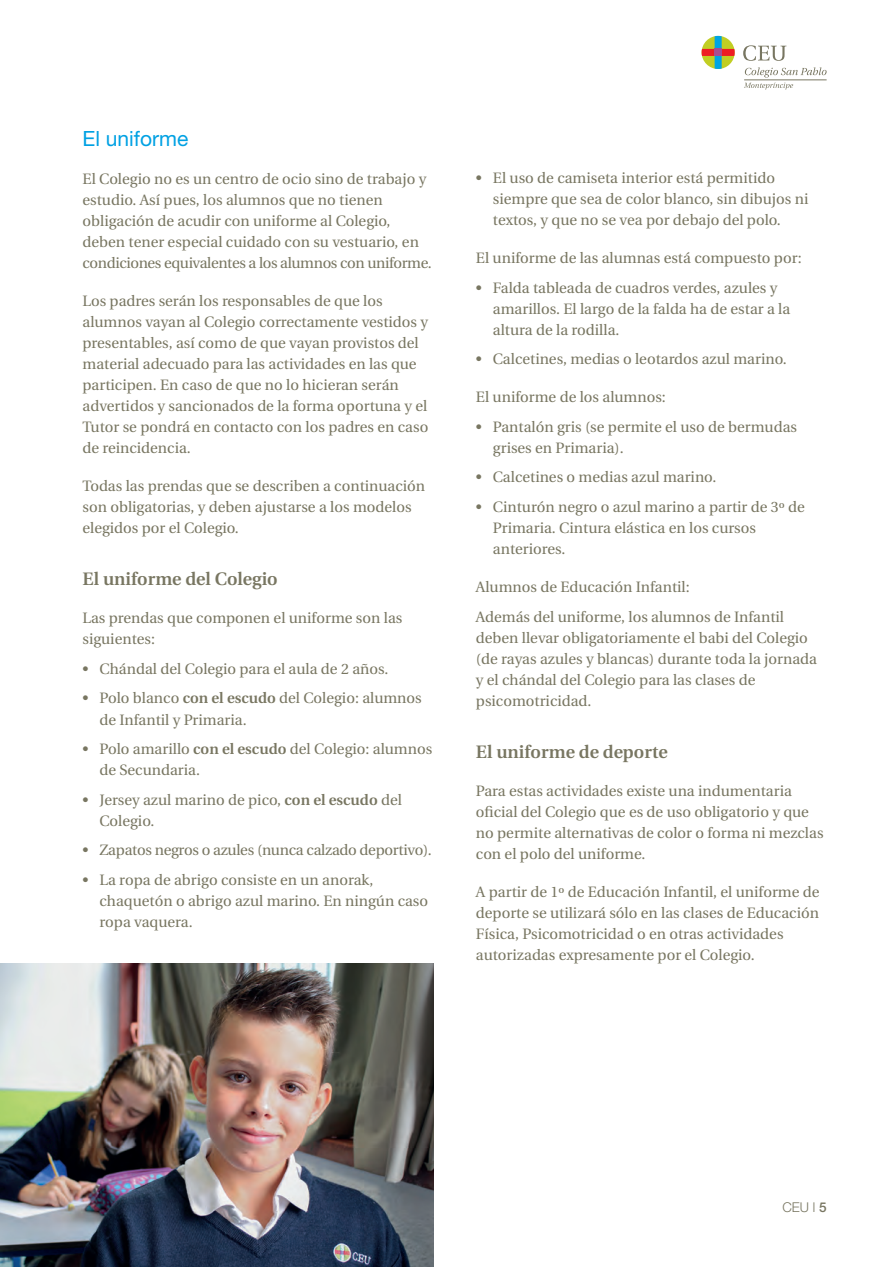
<style>
.page{position:relative;width:888px;height:1267px;background:#fff}
.page>*{position:absolute;margin:0;border:0;box-sizing:border-box;transform-origin:0 0}
.t1{font:21px "Helvetica Neue";color:#00a1e3}
.t2{font:600 18px "Utopia";color:#787661}
.t3{font:15px/21px "Utopia";color:#787661}
.t4{font:15px "Utopia";letter-spacing:-.02em;color:#787661}
.t5{font:300 13.5px "Helvetica Neue";color:#787661}
.s1{font-weight:600}
.s2{font-weight:500}
</style>
<div class="page">
<svg style="left:702px;top:36px;width:33px;height:33px"></svg>
<div style="left:715px;top:49px;width:7px;height:7px;background:#a84d90"></div>
<svg style="left:743px;top:45px;width:43px;height:16px"></svg>
<svg style="left:744px;top:67px;width:83px;height:23px"></svg>
<img style="left:0;top:963px;width:433px;height:303px">
<h1 class="t1" style="left:83px;top:126px;width:107px">El uniforme</h1>
<p class="t3" style="left:83px;top:168px;width:351px">El Colegio no es un centro de ocio sino de trabajo y estudio. Así pues, los alumnos que no tienen obligación de acudir con uniforme al Colegio, deben tener especial cuidado con su vestuario, en condiciones equivalentes a los alumnos con uniforme.</p>
<p class="t3" style="left:83px;top:290px;width:347px">Los padres serán los responsables de que los alumnos vayan al Colegio correctamente vestidos y presentables, así como de que vayan provistos del material adecuado para las actividades en las que participen. En caso de que no lo hicieran serán advertidos y sancionados de la forma oportuna y el Tutor se pondrá en contacto con los padres en caso de reincidencia.</p>
<p class="t3" style="left:83px;top:475px;width:344px">Todas las prendas que se describen a continuación son obligatorias, y deben ajustarse a los modelos elegidos por el Colegio.</p>
<p class="t2" style="left:83px;top:569px;width:197px">El uniforme del Colegio</p>
<p class="t3" style="left:83px;top:608px;width:321px">Las prendas que componen el uniforme son las siguientes:</p>
<p class="t3" style="left:83px;top:658px;width:307px">• Chándal del Colegio para el aula de 2 años.</p>
<p class="t3" style="left:100px;top:688px;width:324px;text-indent:-17px">• Polo blanco <span class="s1">con el escudo</span> del Colegio: alumnos de Infantil y Primaria.</p>
<p class="t3" style="left:100px;top:738px;width:334px;text-indent:-17px">• Polo amarillo <span class="s1">con el escudo</span> del Colegio: alumnos de Secundaria.</p>
<p class="t3" style="left:100px;top:789px;width:304px;text-indent:-17px">• Jersey azul marino de pico, <span class="s1">con el escudo</span> del<br>Colegio.</p>
<p class="t4" style="left:83px;top:841px;width:351px">• Zapatos negros o azules (nunca calzado deportivo).</p>
<p class="t3" style="left:100px;top:869px;width:330px;text-indent:-17px">• La ropa de abrigo consiste en un anorak, chaquetón o abrigo azul marino. En ningún caso ropa vaquera.</p>
<p class="t3" style="left:493px;top:168px;width:317px;text-indent:-17px">• El uso de camiseta interior está permitido siempre que sea de color blanco, sin dibujos ni textos, y que no se vea por debajo del polo.</p>
<p class="t3" style="left:476px;top:248px;width:327px">El uniforme de las alumnas está compuesto por:</p>
<p class="t3" style="left:493px;top:277px;width:299px;text-indent:-17px">• Falda tableada de cuadros verdes, azules y amarillos. El largo de la falda ha de estar a la altura de la rodilla.</p>
<p class="t3" style="left:476px;top:349px;width:312px">• Calcetines, medias o leotardos azul marino.</p>
<p class="t3" style="left:476px;top:387px;width:192px">El uniforme de los alumnos:</p>
<p class="t3" style="left:493px;top:416px;width:306px;text-indent:-17px">• Pantalón gris (se permite el uso de bermudas grises en Primaria).</p>
<p class="t3" style="left:476px;top:467px;width:242px">• Calcetines o medias azul marino.</p>
<p class="t3" style="left:493px;top:496px;width:313px;text-indent:-17px">• Cinturón negro o azul marino a partir de 3º de<br>Primaria. Cintura elástica en los cursos anteriores.</p>
<p class="t3" style="left:476px;top:572px;width:310px;line-height:29.5px">Alumnos de Educación Infantil:<br>Además del uniforme, los alumnos de Infantil</p>
<p class="t3" style="left:476px;top:627px;width:343px">deben llevar obligatoriamente el babi del Colegio (de rayas azules y blancas) durante toda la jornada y el chándal del Colegio para las clases de psicomotricidad.</p>
<p class="t2" style="left:476px;top:741px;width:193px">El uniforme de deporte</p>
<p class="t3" style="left:476px;top:780px;width:349px">Para estas actividades existe una indumentaria oficial del Colegio que es de uso obligatorio y que no permite alternativas de color o forma ni mezclas con el polo del uniforme.</p>
<p class="t3" style="left:476px;top:881px;width:345px">A partir de 1º de Educación Infantil, el uniforme de deporte se utilizará sólo en las clases de Educación Física, Psicomotricidad o en otras actividades autorizadas expresamente por el Colegio.</p>
<p class="t5" style="left:782px;top:1198px;width:46px">CEU l <span class="s2">5</span></p>
</div>
